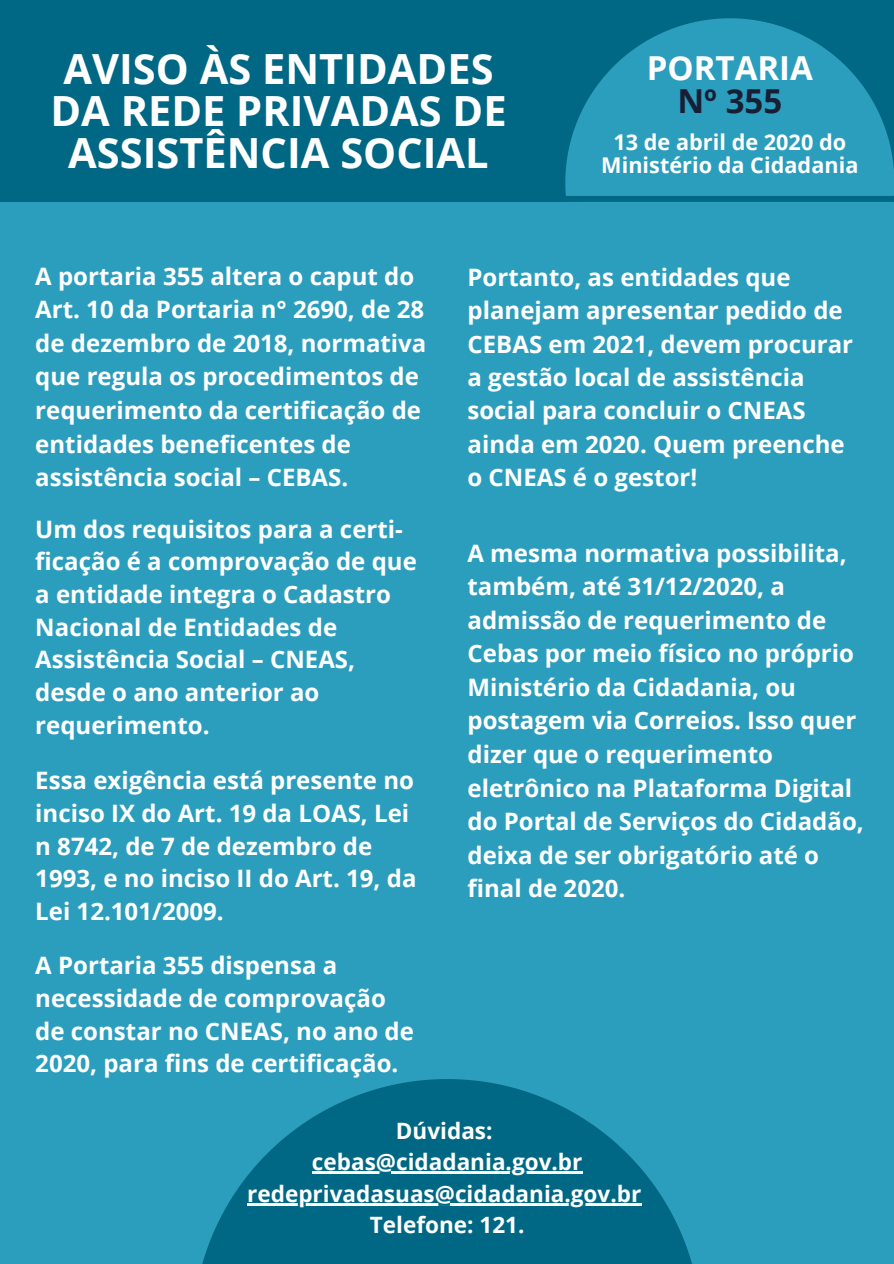
<style>
.page{position:relative;width:894px;height:1264px;background:#fff}
.page>*{position:absolute;margin:0;border:0;box-sizing:border-box;transform-origin:0 0}
.t1{font:700 41.55px/42.2px "Open Sans";color:#fff;text-align:center}
.t2{font:700 33px "Open Sans";color:#fff}
.t3{font:700 33px "Open Sans";color:#181f34}
.t4{font:700 24px/33.5px "Open Sans";color:#fff}
.t5{font:700 22.5px/31.5px "Open Sans";color:#fff;text-align:center}
.t6{font:700 21.75px/23.5px "Open Sans";color:#fff;text-align:center}
</style>
<div class="page">
<div style="left:0;top:0;width:893px;height:1263px;background:#2c9ebd"></div>
<div style="left:0;top:0;width:893px;height:201px;background:#006884"></div>
<svg style="left:565px;top:18px;width:328px;height:178px;fill:#2c9ebd"></svg>
<svg style="left:525px;top:201px;width:368px;height:1px"></svg>
<svg style="left:202px;top:1079px;width:490px;height:184px;fill:#006884"></svg>
<hr style="left:312px;top:1171px;width:270px;height:2px;background:#fff">
<hr style="left:247px;top:1203px;width:394px;height:2px;background:#fff">
<h1 class="t1" style="left:50px;top:46px;width:457px">AVISO ÀS ENTIDADES<br>DA REDE PRIVADAS DE<br>ASSISTÊNCIA SOCIAL</h1>
<h2 class="t2" style="left:646px;top:45px;width:168px">PORTARIA</h2>
<h2 class="t3" style="left:677px;top:77px;width:106px">Nº 355</h2>
<p class="t6" style="left:601px;top:129px;width:258px">13 de abril de 2020 do<br>Ministério da Cidadania</p>
<p class="t4" style="left:35px;top:259px;width:392px">A portaria 355 altera o caput do<br>Art. 10 da Portaria n° 2690, de 28 de dezembro de 2018, normativa que regula os procedimentos de requerimento da certificação de entidades beneficentes de assistência social – CEBAS.</p>
<p class="t4" style="left:35px;top:512px;width:383px;line-height:32.7px">Um dos requisitos para a certi&shy;ficação é a comprovação de que a entidade integra o Cadastro<br>Nacional de Entidades de<br>Assistência Social – CNEAS, desde o ano anterior ao requerimento.</p>
<p class="t4" style="left:35px;top:763px;width:382px;line-height:32.7px">Essa exigência está presente no inciso IX do Art. 19 da LOAS, Lei n 8742, de 7 de dezembro de<br>1993, e no inciso II do Art. 19, da<br>Lei 12.101/2009.</p>
<p class="t4" style="left:35px;top:948px;width:380px;line-height:32.7px">A Portaria 355 dispensa a necessidade de comprovação de constar no CNEAS, no ano de<br>2020, para fins de certificação.</p>
<p class="t4" style="left:467px;top:259px;width:387px">Portanto, as entidades que planejam apresentar pedido de<br>CEBAS em 2021, devem procurar a gestão local de assistência social para concluir o CNEAS ainda em 2020. Quem preenche o CNEAS é o gestor!</p>
<p class="t4" style="left:467px;top:535px;width:398px">A mesma normativa possibilita, também, até 31/12/2020, a admissão de requerimento de<br>Cebas por meio físico no próprio<br>Ministério da Cidadania, ou postagem via Correios. Isso quer dizer que o requerimento eletrônico na Plataforma Digital do Portal de Serviços do Cidadão, deixa de ser obrigatório até o final de 2020.</p>
<p class="t5" style="left:247px;top:1114px;width:395px">Dúvidas:<br>cebas@cidadania.gov.br redeprivadasuas@cidadania.gov.br<br>Telefone: 121.</p>
</div>
